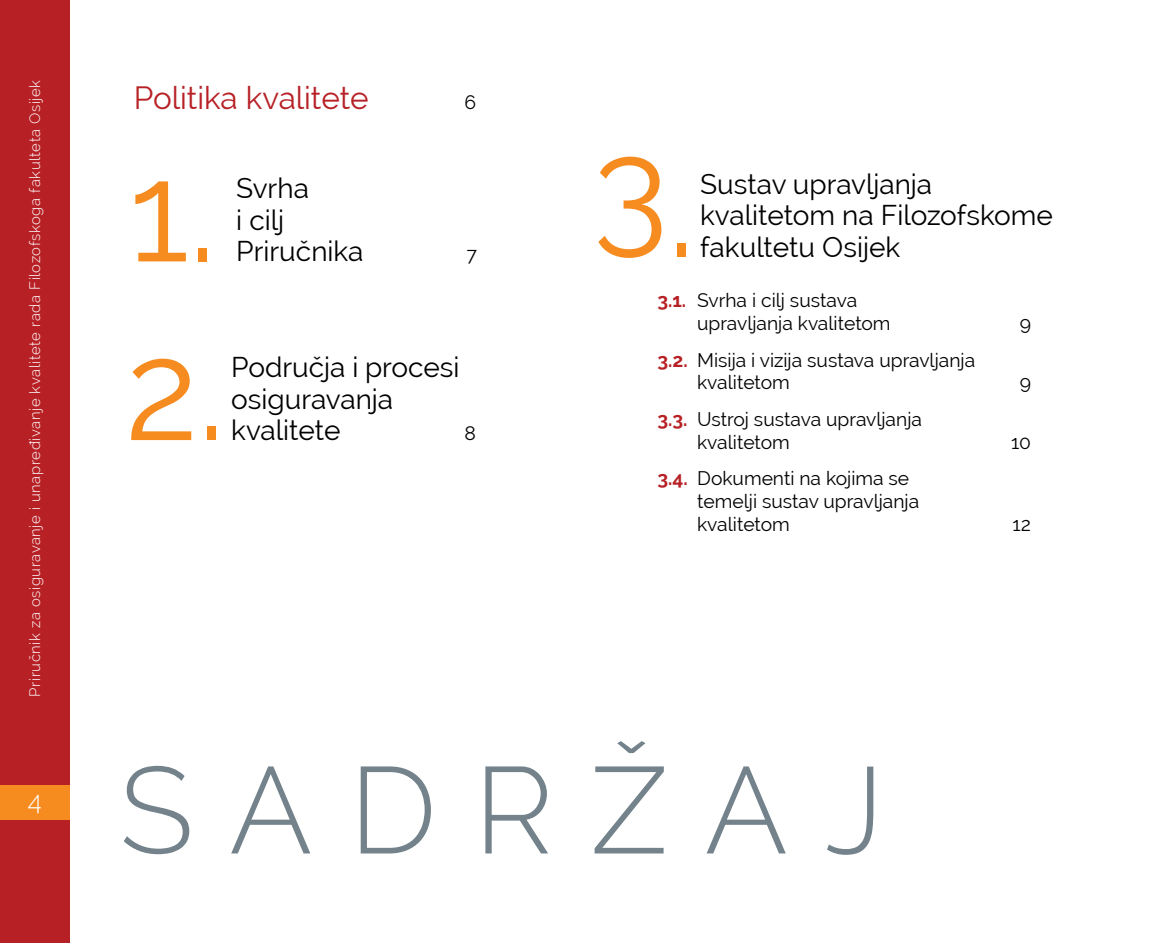
<style>
.page{position:relative;width:1166px;height:943px;background:#fff}
.page>*{position:absolute;margin:0;border:0;box-sizing:border-box;transform-origin:0 0}
.t1{font:140px "Raleway";color:#f68b1f}
.t2{font:300 122.5px "Raleway";letter-spacing:.3em;color:#73828b}
.t3{font:31.5px "Raleway";color:#b72126}
.t4{font:28px/31.5px "Raleway";color:#000}
.t5{font:300 26.25px "Raleway";color:#fff}
.t6{font:19.25px/22.8px "Raleway";color:#000}
.t7{font:300 14.88px "Raleway";letter-spacing:.04em;color:#fff}
.s1{font-weight:700;color:#b72126}
</style>
<div class="page">
<div style="left:0;top:0;width:69px;height:943px;background:#b72126"></div>
<div style="left:0;top:785px;width:69px;height:35px;background:#f68b1f"></div>
<p class="t7" style="left:26px;top:696px;width:618px;rotate:-90deg">Priručnik za osiguravanje i unapređivanje kvalitete rada Filozofskoga fakulteta Osijek</p>
<h3 class="t5" style="left:28px;top:785px;width:16px">4</h3>
<h3 class="t3" style="left:134px;top:80px;width:236px">Politika kvalitete</h3>
<p class="t6" style="left:464px;top:91px;width:13px">6</p>
<h1 class="t1" style="left:129px;top:131px;width:88px">1.</h1>
<h3 class="t4" style="left:236px;top:173px;width:129px">Svrha<br>i cilj<br>Priručnika</h3>
<p class="t6" style="left:466px;top:243px;width:12px">7</p>
<h1 class="t1" style="left:124px;top:309px;width:103px">2.</h1>
<h3 class="t4" style="left:231px;top:351px;width:230px">Područja i procesi osiguravanja kvalitete</h3>
<p class="t6" style="left:464px;top:422px;width:13px">8</p>
<h1 class="t1" style="left:593px;top:116px;width:103px">3.</h1>
<h3 class="t4" style="left:700px;top:168px;width:354px">Sustav upravljanja kvalitetom na Filozofskome fakultetu Osijek</h3>
<p class="t6" style="left:697px;top:289px;width:195px;text-indent:-40px"><span class="s1">3.1.</span> Svrha i cilj sustava upravljanja kvalitetom</p>
<p class="t6" style="left:1020px;top:312px;width:13px">9</p>
<p class="t6" style="left:697px;top:348px;width:280px;text-indent:-40px"><span class="s1">3.2.</span> Misija i vizija sustava upravljanja kvalitetom</p>
<p class="t6" style="left:697px;top:408px;width:226px;text-indent:-40px"><span class="s1">3.3.</span> Ustroj sustava upravljanja kvalitetom</p>
<p class="t6" style="left:697px;top:467px;width:224px;text-indent:-40px"><span class="s1">3.4.</span> Dokumenti na kojima se temelji sustav upravljanja kvalitetom</p>
<p class="t6" style="left:1020px;top:371px;width:13px">9</p>
<p class="t6" style="left:1011px;top:430px;width:22px">10</p>
<p class="t6" style="left:1012px;top:512px;width:20px">12</p>
<h2 class="t2" style="left:119px;top:738px;width:766px">SADRŽAJ</h2>
</div>
